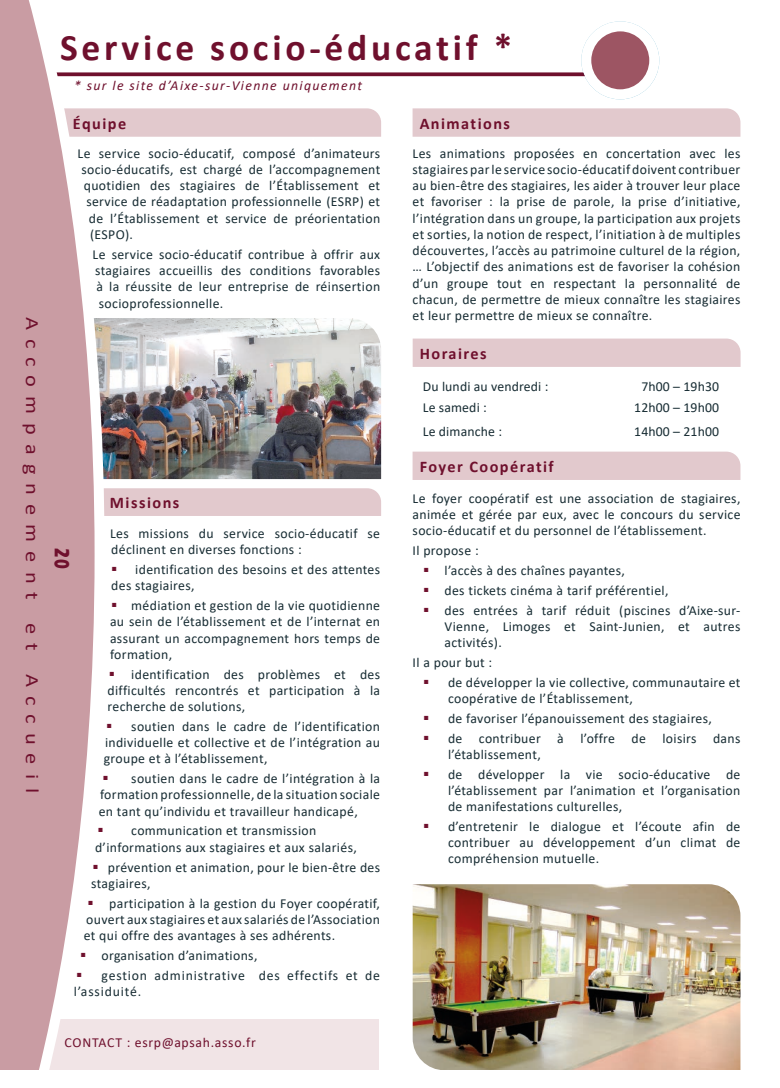
<style>
.page{position:relative;width:780px;height:1088px;background:#fff}
.page>*{position:absolute;margin:0;border:0;box-sizing:border-box;transform-origin:0 0}
.TITRE_FORMATION{font:700 37.5px "Calibri";letter-spacing:.1em;color:#6f102d}
.Style_de_paragraphe_6{font:700 21.62px "Eras ITC";color:#6f102d;scale:.69 1}
.TITRE_FORMATION-2{font:18.75px "Calibri";letter-spacing:.4em;color:#6f102d;scale:1.2 1}
.sous_titres_blancs{font:700 16.25px "Calibri";letter-spacing:.09em;color:#6f102d}
.article_noir{font:13.75px/16.2px "Calibri";letter-spacing:.025em;color:#172c33;text-align:justify}
.article_noir-2{font:13.75px/16.2px "Calibri";letter-spacing:.06em;color:#172c33}
.TITRE_FORMATION-3{font:italic 13.75px "Calibri";letter-spacing:.1em;color:#6f102d}
.ETAB_ET_CONTACTS{font:13.75px "Calibri";letter-spacing:.05em;color:#6f102d}
</style>
<div class="page">
<div style="left:19px;top:1019px;width:360px;height:69px;background:#f1e4e6"></div>
<div style="left:105px;top:488px;width:276px;height:28px;background:#e2c9cd"></div>
<img style="left:105px;top:318px;width:276px;height:161px">
<svg style="left:105px;top:108px;width:276px;height:29px;background:#e2cace"></svg>
<svg style="left:105px;top:72px;width:475px;height:4px;background:#7e2a43"></svg>
<svg style="left:0;top:0;width:105px;height:1070px"></svg>
<svg style="left:580px;top:21px;width:80px;height:79px"></svg>
<div style="left:412px;top:452px;width:328px;height:28px;background:#e2c9cd"></div>
<div style="left:412px;top:339px;width:328px;height:28px;background:#e2c9cd"></div>
<svg style="left:412px;top:108px;width:328px;height:29px;background:#e2cace"></svg>
<img style="left:412px;top:884px;width:328px;height:186px">
<div style="left:0;top:1070px;width:780px;height:18px;background:#fff"></div>
<svg style="left:99px;top:828px;width:4px;height:4px"></svg>
<svg style="left:94px;top:864px;width:4px;height:4px"></svg>
<svg style="left:89px;top:900px;width:4px;height:4px"></svg>
<svg style="left:81px;top:953px;width:4px;height:4px"></svg>
<svg style="left:77px;top:972px;width:4px;height:4px"></svg>
<p class="TITRE_FORMATION-2" style="left:45px;top:316px;width:399px;rotate:90deg">Accompagnement et Accueil</p>
<p class="TITRE_FORMATION" style="left:60px;top:21px;width:454px">Service socio-éducatif *</p>
<p class="TITRE_FORMATION-3" style="left:74px;top:76px;width:289px">* sur le site d’Aixe-sur-Vienne uniquement</p>
<p class="sous_titres_blancs" style="left:73px;top:112px;width:55px">Équipe</p>
<p class="article_noir" style="left:78px;top:145px;width:304px">Le service socio-éducatif, composé d’animateurs</p>
<p class="article_noir" style="left:81px;top:161px;width:300px">socio-éducatifs, est chargé de l’accompagnement</p>
<p class="article_noir" style="left:84px;top:177px;width:298px">quotidien des stagiaires de l’Établissement et</p>
<p class="article_noir" style="left:86px;top:193px;width:295px">service de réadaptation professionnelle (ESRP) et</p>
<p class="article_noir" style="left:89px;top:210px;width:293px">de l’Établissement et service de préorientation</p>
<p class="article_noir" style="left:90px;top:226px;width:44px">(ESPO).</p>
<p class="article_noir" style="left:93px;top:246px;width:289px">Le service socio-éducatif contribue à offrir aux stagiaires accueillis des conditions favorables à la réussite de leur entreprise de réinsertion socioprofessionnelle.</p>
<p class="sous_titres_blancs" style="left:110px;top:491px;width:71px">Missions</p>
<p class="article_noir" style="left:110px;top:525px;width:271px">Les missions du service socio-éducatif se déclinent en diverses fonctions :</p>
<p class="article_noir" style="left:111px;top:561px;width:270px;text-indent:24px">identification des besoins et des attentes des stagiaires,</p>
<p class="article_noir" style="left:110px;top:597px;width:271px;text-indent:21px">médiation et gestion de la vie quotidienne au sein de l’établissement et de l’internat en assurant un accompagnement hors temps de formation,</p>
<p class="article_noir" style="left:107px;top:665px;width:274px;text-indent:24px">identification des problèmes et des difficultés rencontrés et participation à la recherche de solutions,</p>
<p class="article_noir" style="left:104px;top:718px;width:278px;text-indent:28px">soutien dans le cadre de l’identification individuelle et collective et de l’intégration au groupe et à l’établissement,</p>
<p class="article_noir" style="left:99px;top:770px;width:283px;text-indent:33px">soutien dans le cadre de l’intégration à la formation professionnelle, de la situation sociale en tant qu’individu et travailleur handicapé,</p>
<p class="article_noir" style="left:95px;top:822px;width:263px;text-align:center">communication et transmission d’informations aux stagiaires et aux salariés,</p>
<p class="article_noir" style="left:91px;top:858px;width:290px;text-indent:17px">prévention et animation, pour le bien-être des stagiaires,</p>
<p class="article_noir" style="left:84px;top:894px;width:298px;text-indent:26px">participation à la gestion du Foyer coopératif, ouvert aux stagiaires et aux salariés de l’Association et qui offre des avantages à ses adhérents.</p>
<p class="article_noir" style="left:101px;top:947px;width:157px">organisation d’animations,</p>
<p class="article_noir-2" style="left:74px;top:966px;width:308px;text-indent:28px">gestion administrative des effectifs et de l’assiduité.</p>
<p class="Style_de_paragraphe_6" style="left:75px;top:548px;width:31px;rotate:90deg">20</p>
<p class="sous_titres_blancs" style="left:419px;top:112px;width:92px">Animations</p>
<p class="article_noir" style="left:412px;top:145px;width:329px">Les animations proposées en concertation avec les stagiaires par le service socio-éducatif doivent contribuer au bien-être des stagiaires, les aider à trouver leur place et favoriser : la prise de parole, la prise d’initiative, l’intégration dans un groupe, la participation aux projets et sorties, la notion de respect, l’initiation à de multiples découvertes, l’accès au patrimoine culturel de la région, … L’objectif des animations est de favoriser la cohésion d’un groupe tout en respectant la personnalité de chacun, de permettre de mieux connaître les stagiaires et leur permettre de mieux se connaître.</p>
<p class="sous_titres_blancs" style="left:420px;top:342px;width:68px">Horaires</p>
<p class="article_noir" style="left:423px;top:378px;width:127px">Du lundi au vendredi :</p>
<p class="article_noir" style="left:641px;top:378px;width:79px">7h00 – 19h30</p>
<p class="article_noir" style="left:423px;top:399px;width:66px">Le samedi :</p>
<p class="article_noir" style="left:423px;top:423px;width:81px">Le dimanche :</p>
<p class="article_noir" style="left:634px;top:399px;width:86px">12h00 – 19h00</p>
<p class="article_noir" style="left:634px;top:423px;width:86px">14h00 – 21h00</p>
<p class="sous_titres_blancs" style="left:419px;top:455px;width:136px">Foyer Coopératif</p>
<p class="article_noir" style="left:412px;top:490px;width:329px">Le foyer coopératif est une association de stagiaires, animée et gérée par eux, avec le concours du service socio-éducatif et du personnel de l’établissement.</p>
<p class="article_noir" style="left:412px;top:542px;width:68px">Il propose :</p>
<p class="article_noir" style="left:444px;top:562px;width:182px">l’accès à des chaînes payantes,</p>
<p class="article_noir" style="left:444px;top:582px;width:225px">des tickets cinéma à tarif préférentiel,</p>
<p class="article_noir" style="left:444px;top:601px;width:297px">des entrées à tarif réduit (piscines d’Aixe-sur-Vienne, Limoges et Saint-Junien, et autres activités).</p>
<p class="article_noir" style="left:412px;top:654px;width:81px">Il a pour but :</p>
<p class="article_noir" style="left:448px;top:674px;width:294px">de développer la vie collective, communautaire et coopérative de l’Établissement,</p>
<p class="article_noir" style="left:448px;top:710px;width:265px">de favoriser l’épanouissement des stagiaires,</p>
<p class="article_noir" style="left:448px;top:729px;width:294px">de contribuer à l’offre de loisirs dans l’établissement,</p>
<p class="article_noir" style="left:448px;top:765px;width:294px">de développer la vie socio-éducative de l’établissement par l’animation et l’organisation de manifestations culturelles,</p>
<p class="article_noir" style="left:448px;top:818px;width:294px">d’entretenir le dialogue et l’écoute afin de contribuer au développement d’un climat de compréhension mutuelle.</p>
<p class="ETAB_ET_CONTACTS" style="left:64px;top:1033px;width:193px">CONTACT : esrp@apsah.asso.fr</p>
</div>
